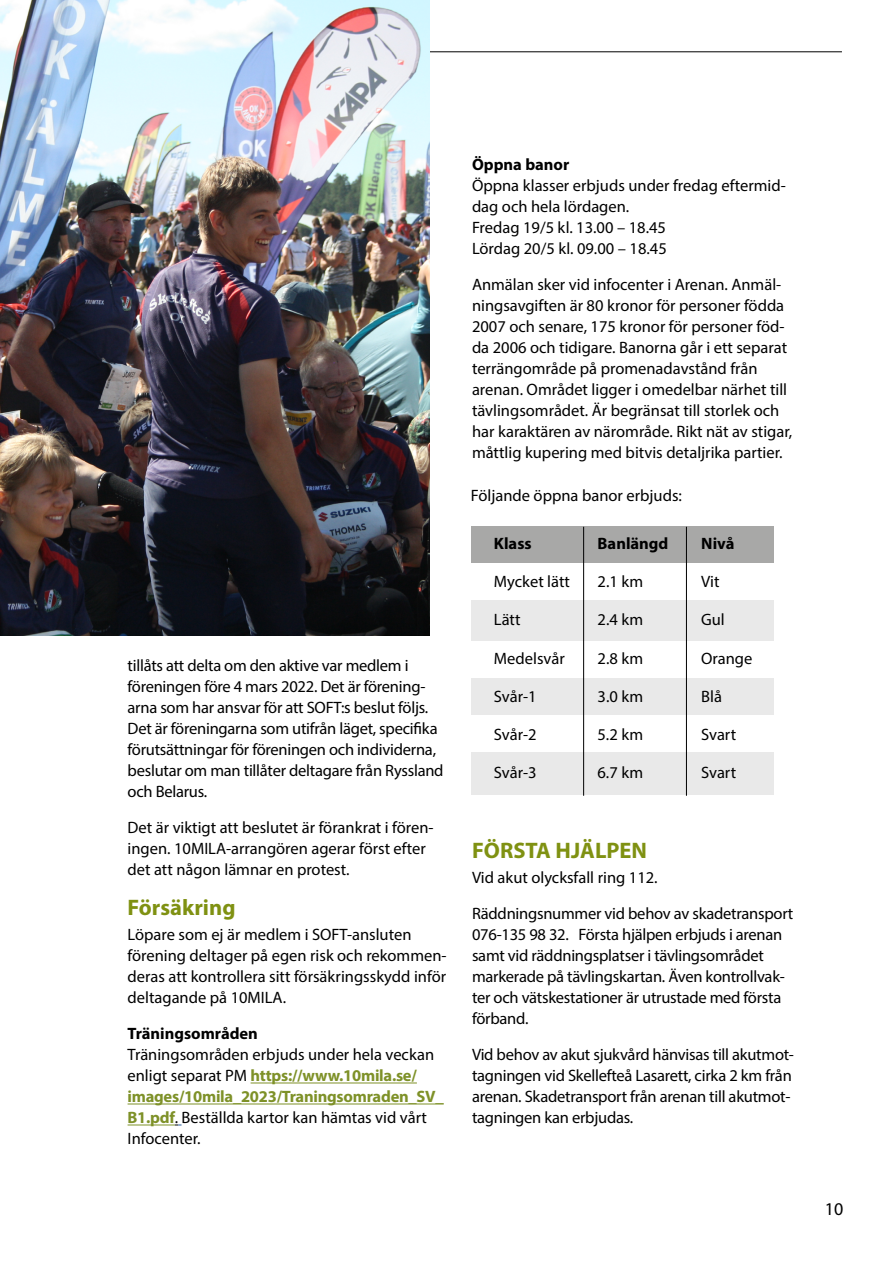
<style>
.page{position:relative;width:893px;height:1263px;background:#fff}
.page>*{position:absolute;margin:0;border:0;box-sizing:border-box;transform-origin:0 0}
.t1{font:700 22.5px "Myriad Pro";color:#7f9112}
.t2{font:18px "Myriad Pro";color:#000}
.t3{font:16.5px/21px "Myriad Pro";color:#000}
.t4{font:700 16.5px "Myriad Pro";color:#000}
.s1{font-weight:700;color:#7e9128}
.s2{color:#020203}
</style>
<div class="page">
<hr style="left:57px;top:51px;width:785px;height:1px;background:#000">
<hr style="left:251px;top:1082px;width:166px;height:1px;background:#7e9128">
<hr style="left:128px;top:1103px;width:316px;height:1px;background:#7e9128">
<hr style="left:128px;top:1124px;width:47px;height:1px;background:#7e9128">
<div style="left:471px;top:527px;width:303px;height:268px;background:#e9e9e9"></div>
<div style="left:471px;top:563px;width:303px;height:37px;background:#fff"></div>
<div style="left:471px;top:526px;width:303px;height:36px;background:#a8a8a7"></div>
<div style="left:471px;top:641px;width:303px;height:36px;background:#fff"></div>
<div style="left:471px;top:715px;width:303px;height:37px;background:#fff"></div>
<hr style="left:583px;top:527px;width:1px;height:269px;background:#000">
<hr style="left:686px;top:527px;width:1px;height:269px;background:#000">
<img style="left:0;top:0;width:429px;height:636px">
<p class="t3" style="left:128px;top:654px;width:318px">tillåts att delta om den aktive var medlem i föreningen före 4 mars 2022. Det är förening&shy;arna som har ansvar för att SOFT:s beslut följs.<br>Det är föreningarna som utifrån läget, specifika förutsättningar för föreningen och individerna, beslutar om man tillåter deltagare från Ryssland och Belarus.</p>
<p class="t3" style="left:128px;top:816px;width:308px">Det är viktigt att beslutet är förankrat i fören&shy;ingen. 10MILA-arrangören agerar först efter det att någon lämnar en protest.</p>
<h1 class="t1" style="left:128px;top:893px;width:109px">Försäkring</h1>
<p class="t3" style="left:128px;top:924px;width:321px">Löpare som ej är medlem i SOFT-ansluten förening deltager på egen risk och rekommen&shy;deras att kontrollera sitt försäkringsskydd inför deltagande på 10MILA.</p>
<p class="t4" style="left:128px;top:1023px;width:132px">Träningsområden</p>
<p class="t3" style="left:128px;top:1044px;width:318px">Träningsområden erbjuds under hela veckan enligt separat PM <span class="s1">https://www.10mila.se/ images/10mila_2023/Traningsomraden_SV_ B1.pdf</span><span class="s2">.</span> Beställda kartor kan hämtas vid vårt Infocenter.</p>
<p class="t4" style="left:472px;top:153px;width:99px">Öppna banor</p>
<p class="t3" style="left:472px;top:174px;width:315px">Öppna klasser erbjuds under fredag eftermid&shy;dag och hela lördagen.<br>Fredag 19/5 kl. 13.00 – 18.45<br>Lördag 20/5 kl. 09.00 – 18.45</p>
<p class="t3" style="left:472px;top:273px;width:322px">Anmälan sker vid infocenter i Arenan. Anmäl&shy;ningsavgiften är 80 kronor för personer födda 2007 och senare, 175 kronor för personer föd&shy;da 2006 och tidigare. Banorna går i ett separat terrängområde på promenadavstånd från arenan. Området ligger i omedelbar närhet till tävlingsområdet. Är begränsat till storlek och har karaktären av närområde. Rikt nät av stigar, måttlig kupering med bitvis detaljrika partier.</p>
<p class="t3" style="left:471px;top:485px;width:213px">Följande öppna banor erbjuds:</p>
<p class="t4" style="left:494px;top:533px;width:39px">Klass</p>
<p class="t4" style="left:598px;top:533px;width:72px">Banlängd</p>
<p class="t4" style="left:701px;top:533px;width:35px">Nivå</p>
<p class="t3" style="left:494px;top:571px;width:78px">Mycket lätt</p>
<p class="t3" style="left:598px;top:571px;width:47px">2.1 km</p>
<p class="t3" style="left:701px;top:571px;width:20px">Vit</p>
<p class="t3" style="left:494px;top:609px;width:28px">Lätt</p>
<p class="t3" style="left:598px;top:609px;width:47px">2.4 km</p>
<p class="t3" style="left:701px;top:609px;width:25px">Gul</p>
<p class="t3" style="left:494px;top:647px;width:72px">Medelsvår</p>
<p class="t3" style="left:598px;top:647px;width:47px">2.8 km</p>
<p class="t3" style="left:701px;top:647px;width:53px">Orange</p>
<p class="t3" style="left:494px;top:686px;width:44px">Svår-1</p>
<p class="t3" style="left:597px;top:686px;width:47px">3.0 km</p>
<p class="t3" style="left:701px;top:686px;width:22px">Blå</p>
<p class="t3" style="left:494px;top:724px;width:44px">Svår-2</p>
<p class="t3" style="left:597px;top:724px;width:47px">5.2 km</p>
<p class="t3" style="left:701px;top:724px;width:37px">Svart</p>
<p class="t3" style="left:494px;top:762px;width:44px">Svår-3</p>
<p class="t3" style="left:597px;top:762px;width:47px">6.7 km</p>
<p class="t3" style="left:701px;top:762px;width:37px">Svart</p>
<h1 class="t1" style="left:472px;top:836px;width:177px">FÖRSTA HJÄLPEN</h1>
<p class="t3" style="left:472px;top:859px;width:323px;line-height:36px">Vid akut olycksfall ring 112.<br>Räddningsnummer vid behov av skadetransport</p>
<p class="t3" style="left:472px;top:924px;width:314px">076-135 98 32. Första hjälpen erbjuds i arenan samt vid räddningsplatser i tävlingsområdet markerade på tävlingskartan. Även kontrollvak&shy;ter och vätskestationer är utrustade med första förband.</p>
<p class="t3" style="left:472px;top:1044px;width:323px">Vid behov av akut sjukvård hänvisas till akutmot&shy;tagningen vid Skellefteå Lasarett, cirka 2 km från arenan. Skadetransport från arenan till akutmot&shy;tagningen kan erbjudas.</p>
<p class="t2" style="left:825px;top:1198px;width:20px">10</p>
</div>
